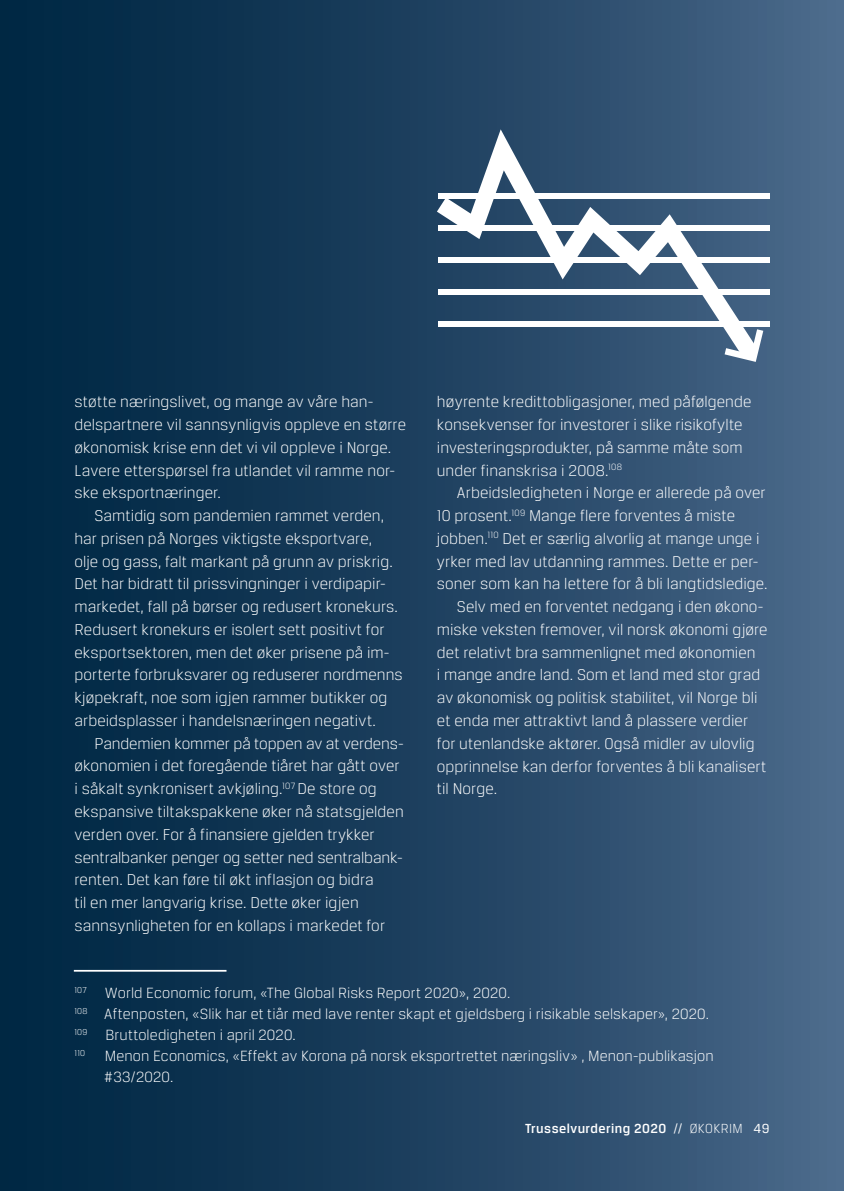
<style>
.page{position:relative;width:844px;height:1191px;background:#fff}
.page>*{position:absolute;margin:0;border:0;box-sizing:border-box;transform-origin:0 0}
.t1{font:300 16.62px/22.8px "Breuer Text";letter-spacing:.005em;color:#fff}
.t2{font:300 15.75px/21px "Breuer Text";letter-spacing:.01em;color:#fff}
.t3{font:500 14px "Breuer Text";letter-spacing:.03em;color:#fff}
.t4{font:300 9.1px "Breuer Text";color:#fff}
.s1{font-weight:400}
.s2{font-weight:300}
</style>
<div class="page">
<div style="left:0;top:0;width:843px;height:1191px;background:linear-gradient(to right,#00213d,#476587)"></div>
<hr style="left:74px;top:970px;width:152px;height:1px;background:#fff">
<svg style="left:437px;top:129px;width:321px;height:228px;background:#476480"></svg>
<div style="left:438px;top:193px;width:331px;height:6px;background:#fff"></div>
<div style="left:438px;top:225px;width:331px;height:6px;background:#fff"></div>
<div style="left:438px;top:257px;width:331px;height:6px;background:#fff"></div>
<div style="left:438px;top:289px;width:331px;height:6px;background:#fff"></div>
<div style="left:438px;top:321px;width:331px;height:6px;background:#fff"></div>
<svg style="left:717px;top:327px;width:50px;height:39px"></svg>
<p class="t1" style="left:74px;top:390px;width:333px">støtte næringslivet, og mange av våre han&shy;delspartnere vil sannsynligvis oppleve en større økonomisk krise enn det vi vil oppleve i Norge.<br>Lavere etterspørsel fra utlandet vil ramme nor&shy;ske eksportnæringer.</p>
<p class="t1" style="left:74px;top:504px;width:329px;text-indent:20px">Samtidig som pandemien rammet verden, har prisen på Norges viktigste eksportvare,<br>olje og gass, falt markant på grunn av priskrig.<br>Det har bidratt til prissvingninger i verdipapir&shy;markedet, fall på børser og redusert kronekurs.<br>Redusert kronekurs er isolert sett positivt for eksportsektoren, men det øker prisene på im&shy;porterte forbruksvarer og reduserer nordmenns kjøpekraft, noe som igjen rammer butikker og arbeidsplasser i handelsnæringen negativt.</p>
<p class="t1" style="left:74px;top:731px;width:331px;text-indent:20px">Pandemien kommer på toppen av at verdens&shy;økonomien i det foregående tiåret har gått over i såkalt synkronisert avkjøling.<sup>107</sup> De store og ekspansive tiltakspakkene øker nå statsgjelden verden over. For å finansiere gjelden trykker sentralbanker penger og setter ned sentralbank&shy;renten. Det kan føre til økt inflasjon og bidra<br>til en mer langvarig krise. Dette øker igjen sannsynligheten for en kollaps i markedet for</p>
<p class="t1" style="left:437px;top:390px;width:316px">høyrente kredittobligasjoner, med påfølgende konsekvenser for investorer i slike risikofylte investeringsprodukter, på samme måte som under finanskrisa i 2008.<sup>108</sup></p>
<p class="t1" style="left:456px;top:481px;width:310px">Arbeidsledigheten i Norge er allerede på over</p>
<p class="t1" style="left:437px;top:504px;width:300px">10 prosent.<sup>109</sup> Mange flere forventes å miste</p>
<p class="t1" style="left:437px;top:527px;width:324px">jobben.<sup>110</sup> Det er særlig alvorlig at mange unge i</p>
<p class="t1" style="left:437px;top:550px;width:323px">yrker med lav utdanning rammes. Dette er per-</p>
<p class="t1" style="left:437px;top:572px;width:332px">soner som kan ha lettere for å bli langtidsledige.</p>
<p class="t1" style="left:456px;top:595px;width:308px">Selv med en forventet nedgang i den økono-</p>
<p class="t1" style="left:437px;top:618px;width:332px">miske veksten fremover, vil norsk økonomi gjøre</p>
<p class="t1" style="left:437px;top:640px;width:320px">det relativt bra sammenlignet med økonomien</p>
<p class="t1" style="left:437px;top:663px;width:325px">i mange andre land. Som et land med stor grad</p>
<p class="t1" style="left:437px;top:686px;width:322px">av økonomisk og politisk stabilitet, vil Norge bli</p>
<p class="t1" style="left:437px;top:709px;width:312px">et enda mer attraktivt land å plassere verdier</p>
<p class="t1" style="left:437px;top:731px;width:319px">for utenlandske aktører. Også midler av ulovlig</p>
<p class="t1" style="left:437px;top:754px;width:331px">opprinnelse kan derfor forventes å bli kanalisert</p>
<p class="t1" style="left:437px;top:777px;width:62px">til Norge.</p>
<p class="t2" style="left:74px;top:982px;width:636px"><sup>107</sup> World Economic forum, «The Global Risks Report 2020», 2020.<br><sup>108</sup> Aftenposten, «Slik har et tiår med lave renter skapt et gjeldsberg i risikable selskaper», 2020.<br><sup>109</sup> Bruttoledigheten i april 2020.</p>
<p class="t4" style="left:74px;top:1047px;width:12px">110</p>
<p class="t2" style="left:104px;top:1045px;width:610px">Menon Economics, «Effekt av Korona på norsk eksportrettet næringsliv» , Menon-publikasjon #33/2020.</p>
<p class="t3" style="left:525px;top:1120px;width:246px">Trusselvurdering 2020 <span class="s1">//</span> <span class="s2">ØKOKRIM</span> <span class="s1">49</span></p>
</div>
